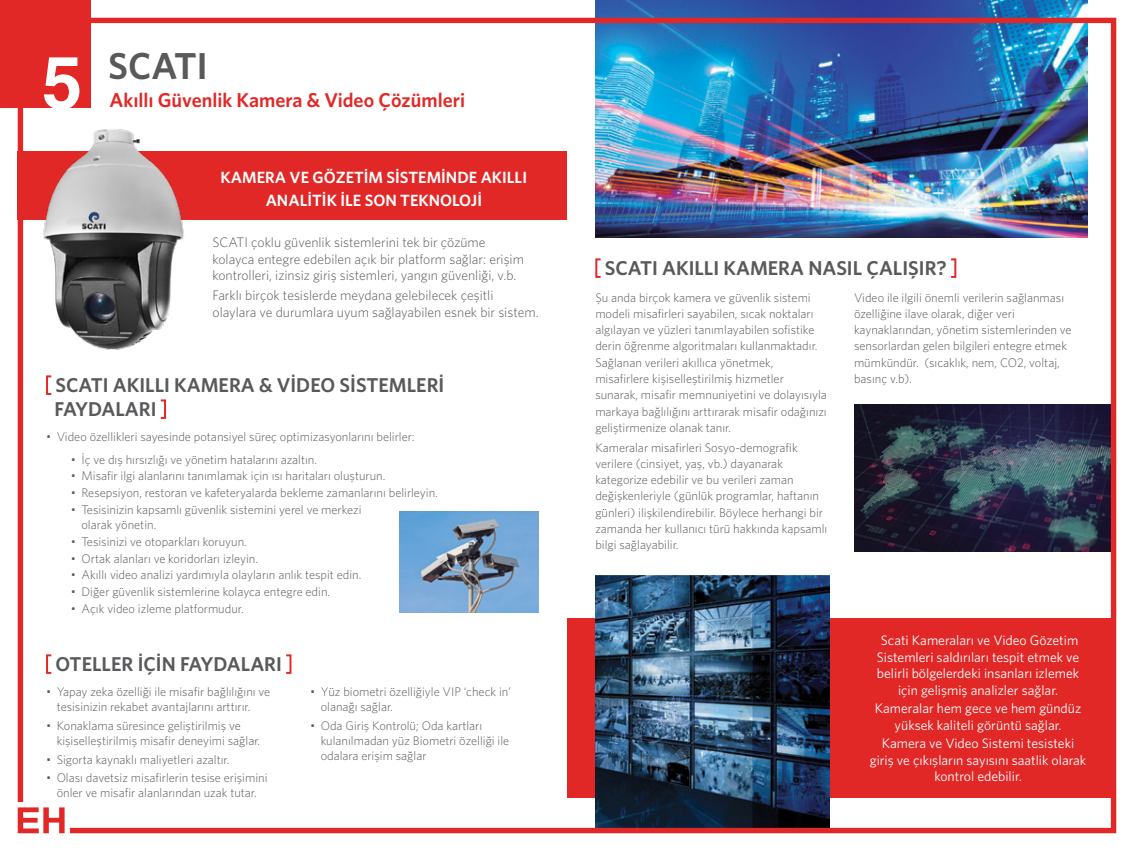
<style>
.page{position:relative;width:1134px;height:851px;background:#fff}
.page>*{position:absolute;margin:0;border:0;box-sizing:border-box;transform-origin:0 0}
.t1{font:600 37.5px "Whitney";letter-spacing:-.005em;color:#58595b}
.t2{font:600 20px/24px "Whitney";color:#58595b}
.t3{font:600 20px "Whitney";color:#e12827}
.t4{font:600 16.25px/22.5px "Whitney";color:#fff;text-align:center}
.t5{font:13.75px/16.5px "Whitney";color:#fff;text-align:center}
.t6{font:300 13.75px/16.5px "Whitney";color:#58595b}
.t7{font:300 12.5px/16.2px "Whitney";color:#58595b}
.s1{font-family:"Helvetica";font-weight:700;font-size:72.62px;color:#fff}
</style>
<div class="page">
<img style="left:595px;top:0;width:493px;height:18px">
<img style="left:18px;top:18px;width:1098px;height:815px">
<div style="left:0;top:0;width:91px;height:107px;background:#e12827"></div>
<svg style="left:46px;top:375px;width:5px;height:20px"></svg>
<svg style="left:161px;top:399px;width:5px;height:20px"></svg>
<svg style="left:46px;top:654px;width:5px;height:19px"></svg>
<svg style="left:286px;top:654px;width:5px;height:19px"></svg>
<svg style="left:595px;top:258px;width:6px;height:20px"></svg>
<svg style="left:951px;top:258px;width:5px;height:20px"></svg>
<img style="left:41px;top:126px;width:147px;height:228px">
<img style="left:400px;top:511px;width:139px;height:101px">
<h1 class="t1" style="left:42px;top:44px;width:167px"><span class="s1">5</span> SCATI</h1>
<h2 class="t3" style="left:110px;top:88px;width:357px">Akıllı Güvenlik Kamera &amp; Video Çözümleri</h2>
<h3 class="t4" style="left:221px;top:166px;width:308px">KAMERA VE GÖZETİM SİSTEMİNDE AKILLI<br>ANALİTİK İLE SON TEKNOLOJİ</h3>
<p class="t6" style="left:213px;top:234px;width:313px">SCATI çoklu güvenlik sistemlerini tek bir çözüme kolayca entegre edebilen açık bir platform sağlar: erişim kontrolleri, izinsiz giriş sistemleri, yangın güvenliği, v.b.</p>
<p class="t6" style="left:213px;top:287px;width:328px">Farklı birçok tesislerde meydana gelebilecek çeşitli olaylara ve durumlara uyum sağlayabilen esnek bir sistem.</p>
<h2 class="t2" style="left:55px;top:372px;width:391px">SCATI AKILLI KAMERA &amp; VİDEO SİSTEMLERİ<br>FAYDALARI</h2>
<p class="t7" style="left:46px;top:428px;width:370px">• Video özellikleri sayesinde potansiyel süreç optimizasyonlarını belirler:</p>
<p class="t7" style="left:71px;top:451px;width:248px">• İç ve dış hırsızlığı ve yönetim hatalarını azaltın.</p>
<p class="t7" style="left:71px;top:467px;width:316px">• Misafir ilgi alanlarını tanımlamak için ısı haritaları oluşturun.</p>
<p class="t7" style="left:71px;top:484px;width:368px">• Resepsiyon, restoran ve kafeteryalarda bekleme zamanlarını belirleyin.</p>
<p class="t7" style="left:81px;top:502px;width:282px;line-height:15px;text-indent:-11px">• Tesisinizin kapsamlı güvenlik sistemini yerel ve merkezi olarak yönetin.</p>
<p class="t7" style="left:71px;top:533px;width:177px">• Tesisinizi ve otoparkları koruyun.</p>
<p class="t7" style="left:71px;top:549px;width:189px">• Ortak alanları ve koridorları izleyin.</p>
<p class="t7" style="left:71px;top:566px;width:292px">• Akıllı video analizi yardımıyla olayların anlık tespit edin.</p>
<p class="t7" style="left:71px;top:583px;width:261px">• Diğer güvenlik sistemlerine kolayca entegre edin.</p>
<p class="t7" style="left:71px;top:600px;width:174px">• Açık video izleme platformudur.</p>
<h2 class="t2" style="left:56px;top:651px;width:228px">OTELLER İÇİN FAYDALARI</h2>
<p class="t7" style="left:57px;top:684px;width:215px;line-height:15px;text-indent:-11px">• Yapay zeka özelliği ile misafir bağlılığını ve tesisinizin rekabet avantajlarını arttırır.</p>
<p class="t7" style="left:57px;top:717px;width:205px;line-height:15px;text-indent:-11px">• Konaklama süresince geliştirilmiş ve kişiselleştirilmiş misafir deneyimi sağlar.</p>
<p class="t7" style="left:46px;top:750px;width:185px">• Sigorta kaynaklı maliyetleri azaltır.</p>
<p class="t7" style="left:46px;top:769px;width:223px;line-height:15px;text-align:center">• Olası davetsiz misafirlerin tesise erişimini önler ve misafir alanlarından uzak tutar.</p>
<p class="t7" style="left:321px;top:684px;width:192px;line-height:15px;text-indent:-11px">• Yüz biometri özelliğiyle VIP ‘check in’ olanağı sağlar.</p>
<p class="t7" style="left:321px;top:717px;width:190px;line-height:15px;text-indent:-11px">• Oda Giriş Kontrolü; Oda kartları kulanılmadan yüz Biometri özelliği ile odalara erişim sağlar</p>
<h2 class="t2" style="left:605px;top:255px;width:343px">SCATI AKILLI KAMERA NASIL ÇALIŞIR?</h2>
<p class="t7" style="left:595px;top:289px;width:233px">Şu anda birçok kamera ve güvenlik sistemi modeli misafirleri sayabilen, sıcak noktaları algılayan ve yüzleri tanımlayabilen sofistike derin öğrenme algoritmaları kullanmaktadır.<br>Sağlanan verileri akıllıca yönetmek, misafirlere kişiselleştirilmiş hizmetler sunarak, misafir memnuniyetini ve dolayısıyla markaya bağlılığını arttırarak misafir odağınızı geliştirmenize olanak tanır.</p>
<p class="t7" style="left:595px;top:439px;width:234px">Kameralar misafirleri Sosyo-demografik verilere (cinsiyet, yaş, vb.) dayanarak kategorize edebilir ve bu verileri zaman değişkenleriyle (günlük programlar, haftanın günleri) ilişkilendirebilir. Böylece herhangi bir zamanda her kullanıcı türü hakkında kapsamlı bilgi sağlayabilir.</p>
<p class="t7" style="left:854px;top:289px;width:219px">Video ile ilgili önemli verilerin sağlanması özelliğine ilave olarak, diğer veri kaynaklarından, yönetim sistemlerinden ve sensorlardan gelen bilgileri entegre etmek mümkündür. (sıcaklık, nem, CO2, voltaj, basınç v.b).</p>
<p class="t5" style="left:877px;top:632px;width:204px">Scati Kameraları ve Video Gözetim Sistemleri saldırıları tespit etmek ve belirli bölgelerdeki insanları izlemek için gelişmiş analizler sağlar.</p>
<p class="t5" style="left:875px;top:699px;width:208px">Kameralar hem gece ve hem gündüz yüksek kaliteli görüntü sağlar.</p>
<p class="t5" style="left:870px;top:734px;width:218px">Kamera ve Video Sistemi tesisteki giriş ve çıkışların sayısını saatlik olarak kontrol edebilir.</p>
</div>
